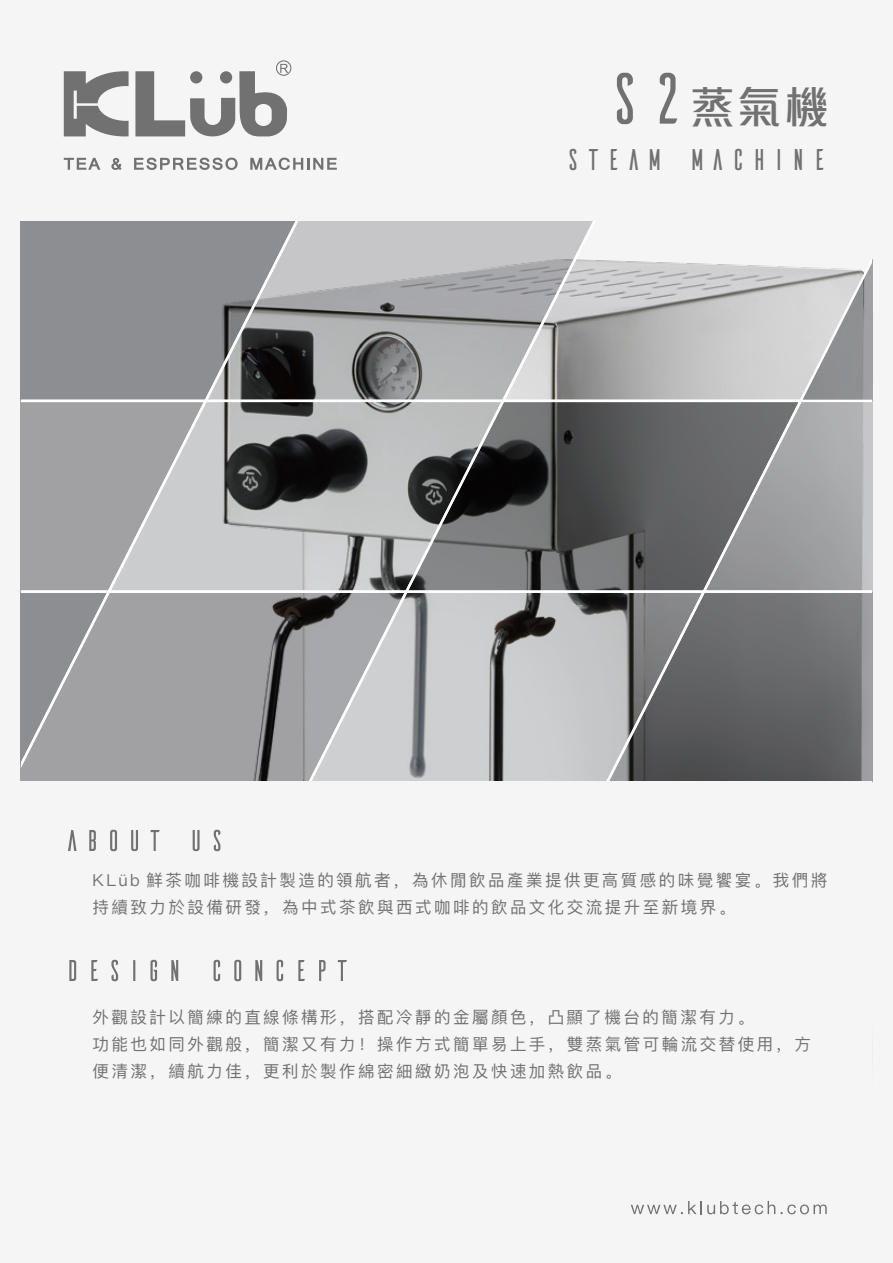
<style>
.page{position:relative;width:893px;height:1263px;background:#f6f5f5}
.page>*{position:absolute;margin:0;border:0;box-sizing:border-box;transform-origin:0 0}
.t1{font:500 45px "M Elle HK";color:#727171}
.t2{font:30px "Ailerons";letter-spacing:.1em;color:#727171}
.t3{font:16.5px/27px "Ping Fang SC";letter-spacing:.15em;color:#727171}
.s1{font-family:"Ailerons";font-weight:400;font-size:72px}
</style>
<div class="page">
<div style="left:21px;top:221px;width:183px;height:179px;background:#8c8e91"></div>
<svg style="left:204px;top:221px;width:297px;height:179px;background:#98999b"></svg>
<svg style="left:501px;top:221px;width:201px;height:179px;background:#bdbdbe"></svg>
<svg style="left:505px;top:402px;width:197px;height:188px;background:#565758"></svg>
<svg style="left:208px;top:402px;width:297px;height:188px;background:#8a8b8c"></svg>
<svg style="left:21px;top:402px;width:187px;height:188px;background:#adadb0"></svg>
<svg style="left:702px;top:258px;width:171px;height:335px;background:#a9aaab"></svg>
<svg style="left:21px;top:593px;width:287px;height:188px;background:#99999c"></svg>
<svg style="left:706px;top:590px;width:166px;height:191px;background:#6b6c6e"></svg>
<svg style="left:308px;top:590px;width:398px;height:191px;background:#a6a7a8"></svg>
<svg style="left:64px;top:71px;width:65px;height:65px"></svg>
<svg style="left:135px;top:60px;width:156px;height:77px"></svg>
<svg style="left:64px;top:158px;width:36px;height:12px"></svg>
<svg style="left:111px;top:158px;width:11px;height:12px"></svg>
<svg style="left:134px;top:158px;width:104px;height:12px"></svg>
<svg style="left:250px;top:158px;width:87px;height:12px"></svg>
<svg style="left:631px;top:1201px;width:196px;height:13px"></svg>
<svg style="left:68px;top:830px;width:9px;height:21px"></svg>
<svg style="left:89px;top:830px;width:7px;height:21px"></svg>
<svg style="left:110px;top:830px;width:7px;height:21px"></svg>
<svg style="left:131px;top:830px;width:7px;height:21px"></svg>
<svg style="left:151px;top:830px;width:9px;height:21px"></svg>
<svg style="left:193px;top:830px;width:7px;height:21px"></svg>
<svg style="left:214px;top:830px;width:7px;height:21px"></svg>
<svg style="left:69px;top:960px;width:7px;height:21px"></svg>
<svg style="left:91px;top:960px;width:7px;height:21px"></svg>
<svg style="left:111px;top:960px;width:7px;height:21px"></svg>
<svg style="left:133px;top:960px;width:2px;height:21px"></svg>
<svg style="left:150px;top:960px;width:7px;height:21px"></svg>
<svg style="left:171px;top:960px;width:7px;height:21px"></svg>
<svg style="left:214px;top:960px;width:6px;height:21px"></svg>
<svg style="left:234px;top:960px;width:7px;height:21px"></svg>
<svg style="left:255px;top:960px;width:7px;height:21px"></svg>
<svg style="left:277px;top:960px;width:6px;height:21px"></svg>
<svg style="left:298px;top:960px;width:7px;height:21px"></svg>
<svg style="left:319px;top:960px;width:7px;height:21px"></svg>
<svg style="left:338px;top:960px;width:9px;height:21px"></svg>
<h1 class="t1" style="left:603px;top:75px;width:227px"><span class="s1">S2</span>蒸氣機</h1>
<h2 class="t2" style="left:564px;top:145px;width:266px">STEAM MACHINE</h2>
<p class="t3" style="left:93px;top:867px;width:736px">KLüb 鮮茶咖啡機設計製造的領航者，為休閒飲品產業提供更高質感的味覺饗宴。我們將持續致力於設備研發，為中式茶飲與西式咖啡的飲品文化交流提升至新境界。</p>
<p class="t3" style="left:93px;top:1003px;width:720px">外觀設計以簡練的直線條構形，搭配冷靜的金屬顏色， 凸顯了機台的簡潔有力。<br>功能也如同外觀般，簡潔又有力！操作方式簡單易上手，雙蒸氣管可輪流交替使用，方便清潔，續航力佳，更利於製作綿密細緻奶泡及快速加熱飲品。</p>
</div>
